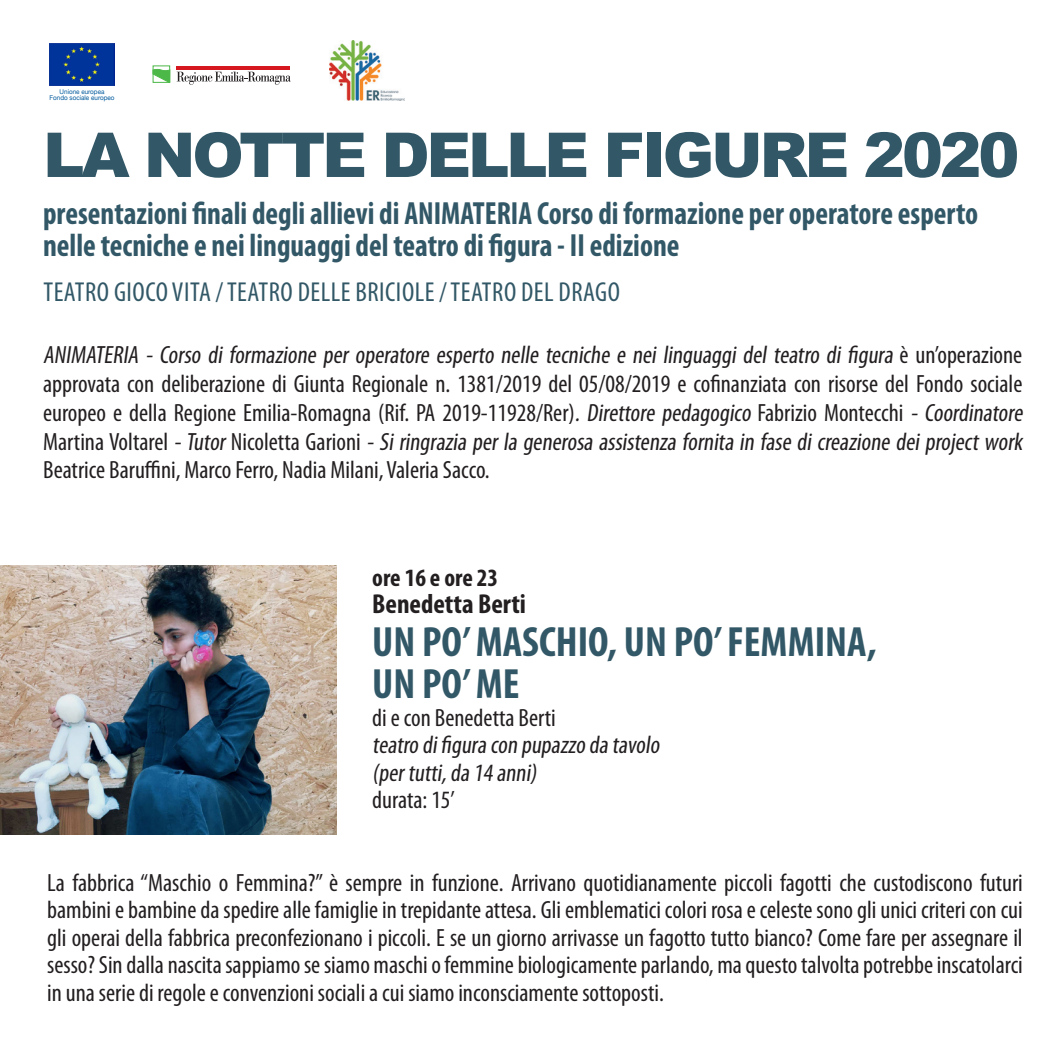
<style>
.page{position:relative;width:1063px;height:1063px;background:#fff}
.page>*{position:absolute;margin:0;border:0;box-sizing:border-box;transform-origin:0 0}
.t1{font:900 62px "Arial";letter-spacing:-.05em;color:#325867}
.t2{font:700 condensed 42.5px "Myriad Pro";color:#325867}
.t3{font:700 condensed 32.25px/32.2px "Myriad Pro";color:#325867;scale:.94 1}
.t4{font:condensed 27.5px "Myriad Pro";letter-spacing:.02em;color:#325867}
.t5{font:700 condensed 27.5px "Myriad Pro";color:#231f20}
.t6{font:condensed 25px/28.8px "Myriad Pro";color:#231f20}
.t7{font:700 condensed 25px "Myriad Pro";color:#231f20}
.t8{font:6.5px "Helvetica Neue";color:#015a9d;scale:.96 1}
</style>
<div class="page">
<hr style="left:176px;top:66px;width:114px;height:4px;background:#d7171f">
<svg style="left:177px;top:71px;width:114px;height:14px"></svg>
<div style="left:153px;top:65px;width:17px;height:18px;border:1px solid #4cb848"></div>
<svg style="left:153px;top:69px;width:17px;height:13px"></svg>
<img style="left:50px;top:43px;width:64px;height:42px">
<img style="left:330px;top:41px;width:75px;height:60px">
<img style="left:0;top:566px;width:337px;height:269px">
<p class="t8" style="left:60px;top:87px;width:48px">Unione europea</p>
<p class="t8" style="left:50px;top:93px;width:69px">Fondo sociale europeo</p>
<p class="t1" style="left:43px;top:110px;width:978px">LA NOTTE DELLE FIGURE 2020</p>
<p class="t3" style="left:43px;top:196px;width:996px">presentazioni finali degli allievi di ANIMATERIA Corso di formazione per operatore esperto nelle tecniche e nei linguaggi del teatro di figura - II edizione</p>
<p class="t4" style="left:43px;top:275px;width:578px">TEATRO GIOCO VITA / TEATRO DELLE BRICIOLE / TEATRO DEL DRAGO</p>
<p class="t6" style="left:43px;top:341px;width:985px">ANIMATERIA - Corso di formazione per operatore esperto nelle tecniche e nei linguaggi del teatro di figura è u n’o p e ra z i o n e approvata con deliberazione di Giunta Regionale n. 1381/2019 del 05/08/2019 e cofinanziata con risorse del Fondo sociale europeo e della Regione Emilia-Romagna (Rif. PA 2019-11928/Rer). Direttore pedagogico Fabrizio Montecchi - Coordinatore M a r t i n a Vo l t a re l -Tutor N i c o l e tt a G a r i o n i - Si ringrazia per la generosa assistenza fornita in fase di creazione dei project work Beatrice Baruffini, Marco Ferro, Nadia Milani, Valeria Sacco.</p>
<p class="t7" style="left:372px;top:562px;width:127px">ore 16 e ore 23</p>
<p class="t5" style="left:372px;top:587px;width:155px">Benedetta Berti</p>
<p class="t2" style="left:372px;top:615px;width:506px">UN PO’ MASCHIO, UN PO’ FEMMINA,</p>
<p class="t2" style="left:372px;top:657px;width:149px">UN PO’ ME</p>
<p class="t6" style="left:372px;top:703px;width:185px">di e con Benedetta Berti</p>
<p class="t6" style="left:372px;top:730px;width:293px">teatro difigura con pupazzo da tavolo</p>
<p class="t6" style="left:372px;top:758px;width:170px">(pertutti,da 14 anni)</p>
<p class="t6" style="left:372px;top:785px;width:84px">durata: 15’</p>
<p class="t6" style="left:47px;top:868px;width:977px;line-height:27.5px;text-align:justify">La fabbrica “Maschio o Femmina?” è sempre in funzione. Arrivano quotidianamente piccoli fagotti che custodiscono futuri bambini e bambine da spedire alle famiglie in trepidante attesa. Gli emblematici colori rosa e celeste sono gli unici criteri con cui gli operai della fabbrica preconfezionano i piccoli. E se un giorno arrivasse un fagotto tutto bianco? Come fare per assegnare il sesso? Sin dalla nascita sappiamo se siamo maschi o femmine biologicamente parlando, ma questo talvolta potrebbe inscatolarci in una serie di regole e convenzioni sociali a cui siamo inconsciamente sottoposti.</p>
</div>
